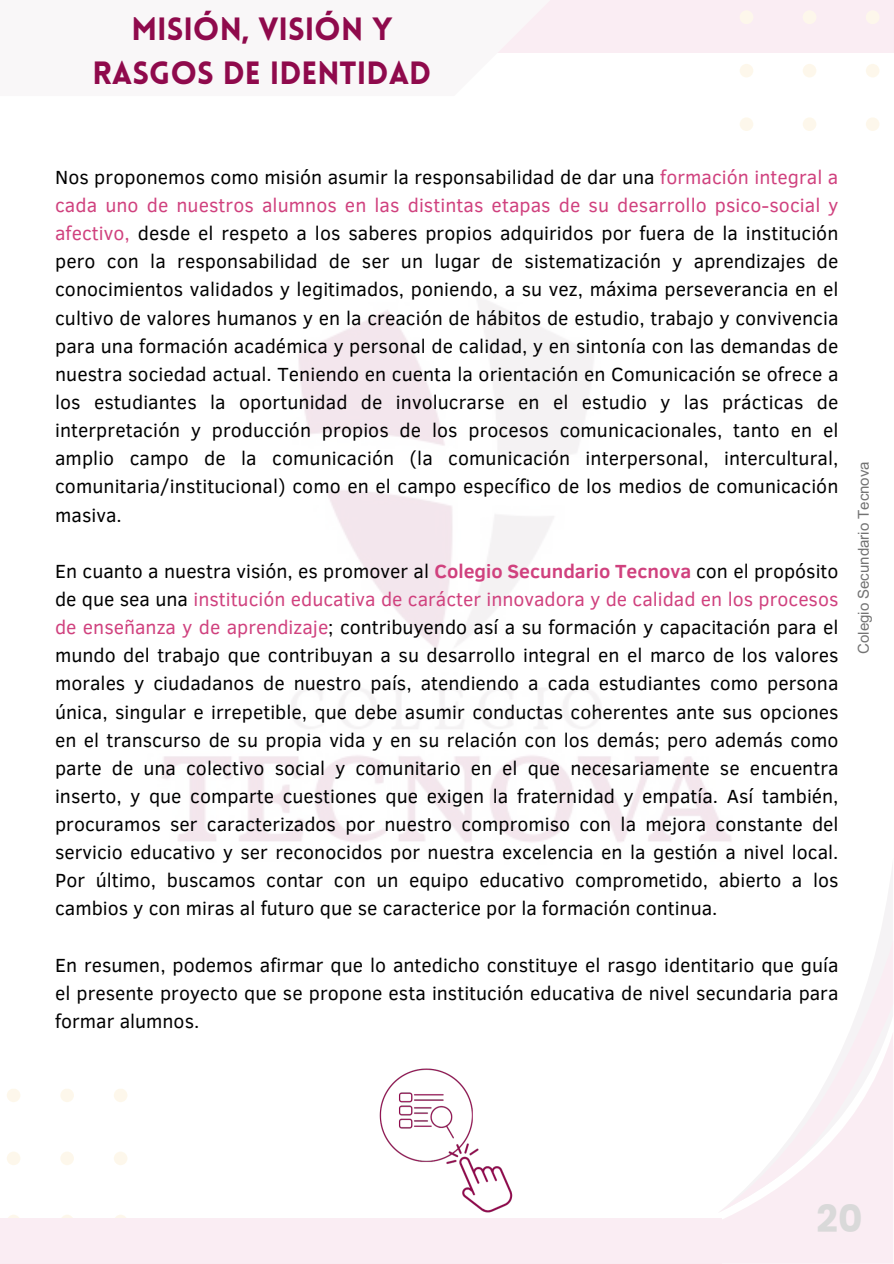
<style>
.page{position:relative;width:894px;height:1264px;background:#fff}
.page>*{position:absolute;margin:0;border:0;box-sizing:border-box;transform-origin:0 0}
.t1{font:700 37.5px "Poppins";color:#d9d9d9}
.t2{font:900 31.5px/43.8px "Lovelo";color:#8f0a4c;text-align:center}
.t3{font:19.5px/28.2px "Clear Sans";color:#000;text-align:justify}
.t4{font:15px "Arial MT Pro";color:#737373}
.s1{color:#d0417e}
.s2{font-weight:700;color:#d0417e}
</style>
<div class="page">
<img style="left:372px;top:1068px;width:147px;height:151px">
<h2 class="t2" style="left:93px;top:10px;width:340px">MISIÓN, VISIÓN Y<br>RASGOS DE IDENTIDAD</h2>
<h1 class="t3" style="left:55px;top:162px;width:784px">Nos proponemos como misión asumir la responsabilidad de dar una <span class="s1">formación integral a cada uno de nuestros alumnos en las distintas etapas de su desarrollo psico-social y afectivo,</span> desde el respeto a los saberes propios adquiridos por fuera de la institución pero con la responsabilidad de ser un lugar de sistematización y aprendizajes de conocimientos validados y legitimados, poniendo, a su vez, máxima perseverancia en el cultivo de valores humanos y en la creación de hábitos de estudio, trabajo y convivencia para una formación académica y personal de calidad, y en sintonía con las demandas de nuestra sociedad actual. Teniendo en cuenta la orientación en Comunicación se ofrece a los estudiantes la oportunidad de involucrarse en el estudio y las prácticas de interpretación y producción propios de los procesos comunicacionales, tanto en el amplio campo de la comunicación (la comunicación interpersonal, intercultural, comunitaria/institucional) como en el campo específico de los medios de comunicación masiva.</h1>
<h2 class="t3" style="left:55px;top:556px;width:784px">En cuanto a nuestra visión, es promover al <span class="s2">Colegio Secundario Tecnova</span> con el propósito de que sea una <span class="s1">institución educativa de carácter innovadora y de calidad en los procesos de enseñanza y de aprendizaje</span>; contribuyendo así a su formación y capacitación para el mundo del trabajo que contribuyan a su desarrollo integral en el marco de los valores morales y ciudadanos de nuestro país, atendiendo a cada estudiantes como persona única, singular e irrepetible, que debe asumir conductas coherentes ante sus opciones en el transcurso de su propia vida y en su relación con los demás; pero además como parte de una colectivo social y comunitario en el que necesariamente se encuentra inserto, y que comparte cuestiones que exigen la fraternidad y empatía. Así también, procuramos ser caracterizados por nuestro compromiso con la mejora constante del servicio educativo y ser reconocidos por nuestra excelencia en la gestión a nivel local.<br>Por último, buscamos contar con un equipo educativo comprometido, abierto a los cambios y con miras al futuro que se caracterice por la formación continua.</h2>
<h2 class="t3" style="left:55px;top:949px;width:784px">En resumen, podemos afirmar que lo antedicho constituye el rasgo identitario que guía el presente proyecto que se propone esta institución educativa de nivel secundaria para formar alumnos.</h2>
<p class="t4" style="left:857px;top:654px;width:194px;rotate:-90deg">Colegio Secundario Tecnova</p>
<p class="t1" style="left:816px;top:1192px;width:47px">20</p>
</div>
